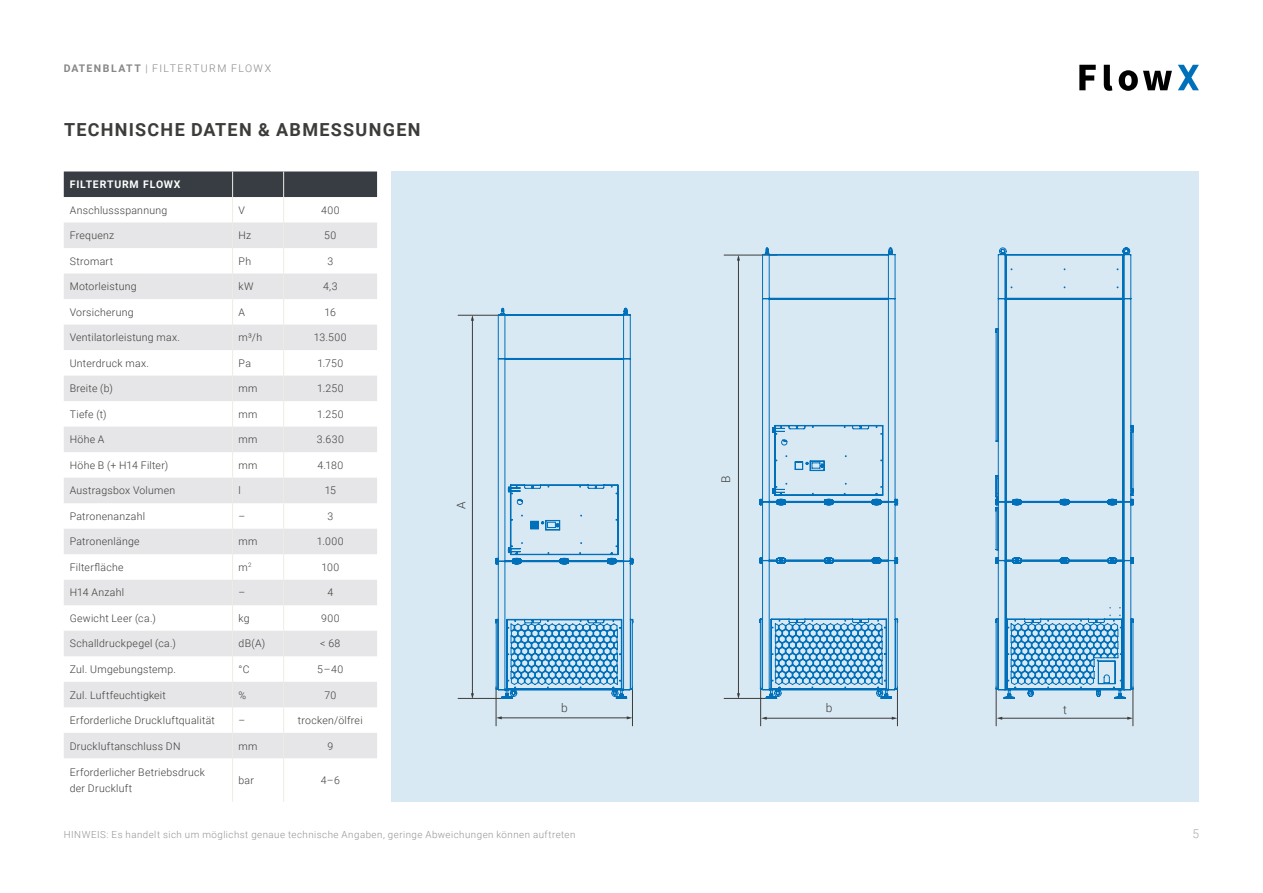
<style>
.page{position:relative;width:1263px;height:893px;background:#fff}
.page>*{position:absolute;margin:0;border:0;box-sizing:border-box;transform-origin:0 0}
.t1{font:700 18px "Roboto";letter-spacing:.07em;color:#3c3c3b}
.t2{font:300 12px "Roboto";color:#3c3c3b}
.t3{font:300 12px "Roboto";color:#a8a8a7}
.t4{font:300 10.5px/15.8px "Roboto";letter-spacing:.025em;color:#3c3c3b}
.t5{font:300 10.5px "Roboto";letter-spacing:.135em;color:#878787}
.t6{font:700 10.5px "Roboto";letter-spacing:.07em;color:#fff}
.t7{font:300 9.75px "Roboto";letter-spacing:.05em;color:#949494}
.s1{font-weight:700}
</style>
<div class="page">
<svg style="left:1079px;top:65px;width:17px;height:25px"></svg>
<svg style="left:1104px;top:65px;width:8px;height:26px"></svg>
<svg style="left:1119px;top:70px;width:53px;height:21px"></svg>
<svg style="left:1178px;top:65px;width:21px;height:25px"></svg>
<hr style="left:232px;top:758px;width:1px;height:44px;background:#edede5">
<hr style="left:283px;top:758px;width:1px;height:44px;background:#edede5">
<svg style="left:64px;top:171px;width:313px;height:587px"></svg>
<div style="left:391px;top:172px;width:808px;height:630px;background:#d9e9f4"></div>
<hr style="left:472px;top:320px;width:1px;height:374px;background:#3c3c3b">
<svg style="left:471px;top:693px;width:3px;height:5px"></svg>
<svg style="left:471px;top:316px;width:3px;height:5px"></svg>
<hr style="left:458px;top:698px;width:53px;height:1px;background:#3c3c3b">
<hr style="left:458px;top:315px;width:53px;height:1px;background:#3c3c3b">
<hr style="left:501px;top:718px;width:127px;height:1px;background:#3c3c3b">
<svg style="left:497px;top:716px;width:5px;height:3px"></svg>
<hr style="left:496px;top:687px;width:1px;height:39px;background:#3c3c3b">
<hr style="left:632px;top:687px;width:1px;height:39px;background:#3c3c3b">
<hr style="left:1001px;top:718px;width:127px;height:1px;background:#3c3c3b">
<svg style="left:1127px;top:717px;width:6px;height:3px"></svg>
<hr style="left:996px;top:687px;width:1px;height:39px;background:#3c3c3b">
<hr style="left:1133px;top:687px;width:1px;height:39px;background:#3c3c3b">
<hr style="left:766px;top:718px;width:127px;height:1px;background:#3c3c3b">
<svg style="left:761px;top:717px;width:6px;height:3px"></svg>
<hr style="left:738px;top:260px;width:1px;height:434px;background:#3c3c3b">
<svg style="left:737px;top:693px;width:3px;height:5px"></svg>
<svg style="left:737px;top:256px;width:3px;height:5px"></svg>
<hr style="left:760px;top:687px;width:1px;height:39px;background:#3c3c3b">
<hr style="left:724px;top:698px;width:53px;height:1px;background:#3c3c3b">
<hr style="left:724px;top:255px;width:53px;height:1px;background:#3c3c3b">
<hr style="left:897px;top:687px;width:1px;height:39px;background:#3c3c3b">
<svg style="left:759px;top:247px;width:139px;height:454px"></svg>
<svg style="left:775px;top:498px;width:4px;height:61px"></svg>
<svg style="left:995px;top:247px;width:139px;height:454px"></svg>
<svg style="left:1003px;top:253px;width:123px;height:439px"></svg>
<svg style="left:495px;top:307px;width:139px;height:394px"></svg>
<p class="t5" style="left:64px;top:61px;width:209px"><span class="s1">DATENBLATT</span> | FILTERTURM FLOWX</p>
<h1 class="t1" style="left:64px;top:117px;width:358px">TECHNISCHE DATEN &amp; ABMESSUNGEN</h1>
<p class="t6" style="left:70px;top:177px;width:112px">FILTERTURM FLOWX</p>
<p class="t4" style="left:70px;top:202px;width:99px">Anschlussspannung</p>
<p class="t4" style="left:239px;top:202px;width:8px">V</p>
<p class="t4" style="left:321px;top:202px;width:20px">400</p>
<p class="t4" style="left:70px;top:227px;width:46px">Frequenz</p>
<p class="t4" style="left:239px;top:227px;width:14px">Hz</p>
<p class="t4" style="left:324px;top:227px;width:14px">50</p>
<p class="t4" style="left:70px;top:253px;width:45px">Stromart</p>
<p class="t4" style="left:239px;top:253px;width:14px">Ph</p>
<p class="t4" style="left:327px;top:253px;width:7px">3</p>
<p class="t4" style="left:70px;top:278px;width:68px">Motorleistung</p>
<p class="t4" style="left:239px;top:278px;width:16px">kW</p>
<p class="t4" style="left:323px;top:278px;width:16px">4,3</p>
<p class="t4" style="left:70px;top:304px;width:65px">Vorsicherung</p>
<p class="t4" style="left:239px;top:304px;width:8px">A</p>
<p class="t4" style="left:325px;top:304px;width:13px">16</p>
<p class="t4" style="left:70px;top:329px;width:112px">Ventilatorleistung max.</p>
<p class="t4" style="left:239px;top:329px;width:25px">m³/h</p>
<p class="t4" style="left:314px;top:329px;width:34px">13.500</p>
<p class="t4" style="left:70px;top:355px;width:81px">Unterdruck max.</p>
<p class="t4" style="left:239px;top:355px;width:14px">Pa</p>
<p class="t4" style="left:317px;top:355px;width:27px">1.750</p>
<p class="t4" style="left:70px;top:380px;width:45px">Breite (b)</p>
<p class="t4" style="left:239px;top:380px;width:20px">mm</p>
<p class="t4" style="left:317px;top:380px;width:28px">1.250</p>
<p class="t4" style="left:70px;top:406px;width:38px">Tiefe (t)</p>
<p class="t4" style="left:239px;top:406px;width:20px">mm</p>
<p class="t4" style="left:317px;top:406px;width:28px">1.250</p>
<p class="t4" style="left:70px;top:431px;width:36px">Höhe A</p>
<p class="t4" style="left:239px;top:431px;width:20px">mm</p>
<p class="t4" style="left:317px;top:431px;width:29px">3.630</p>
<p class="t4" style="left:70px;top:457px;width:100px">Höhe B (+ H14 Filter)</p>
<p class="t4" style="left:239px;top:457px;width:20px">mm</p>
<p class="t4" style="left:317px;top:457px;width:27px">4.180</p>
<p class="t4" style="left:70px;top:482px;width:107px">Austragsbox Volumen</p>
<p class="t4" style="left:239px;top:482px;width:4px">l</p>
<p class="t4" style="left:325px;top:482px;width:13px">15</p>
<p class="t4" style="left:70px;top:508px;width:77px">Patronenanzahl</p>
<p class="t4" style="left:238px;top:508px;width:8px">–</p>
<p class="t4" style="left:327px;top:508px;width:7px">3</p>
<p class="t4" style="left:70px;top:533px;width:71px">Patronenlänge</p>
<p class="t4" style="left:238px;top:533px;width:20px">mm</p>
<p class="t4" style="left:317px;top:533px;width:28px">1.000</p>
<p class="t4" style="left:70px;top:559px;width:55px">Filterfläche</p>
<p class="t4" style="left:238px;top:559px;width:14px">m<sup>2</sup></p>
<p class="t4" style="left:321px;top:559px;width:19px">100</p>
<p class="t4" style="left:70px;top:584px;width:56px">H14 Anzahl</p>
<p class="t4" style="left:239px;top:584px;width:8px">–</p>
<p class="t4" style="left:327px;top:584px;width:7px">4</p>
<p class="t4" style="left:70px;top:610px;width:88px">Gewicht Leer (ca.)</p>
<p class="t4" style="left:239px;top:610px;width:13px">kg</p>
<p class="t4" style="left:321px;top:610px;width:20px">900</p>
<p class="t4" style="left:70px;top:635px;width:108px">Schalldruckpegel (ca.)</p>
<p class="t4" style="left:239px;top:635px;width:28px">dB(A)</p>
<p class="t4" style="left:320px;top:635px;width:22px">&lt; 68</p>
<p class="t4" style="left:70px;top:661px;width:108px">Zul. Umgebungstemp.</p>
<p class="t4" style="left:239px;top:661px;width:13px">°C</p>
<p class="t4" style="left:317px;top:661px;width:28px">5–40</p>
<p class="t4" style="left:70px;top:686px;width:98px">Zul. Luftfeuchtigkeit</p>
<p class="t4" style="left:239px;top:686px;width:9px">%</p>
<p class="t4" style="left:324px;top:686px;width:13px">70</p>
<p class="t4" style="left:70px;top:712px;width:147px">Erforderliche Druckluftqualität</p>
<p class="t4" style="left:239px;top:712px;width:8px">–</p>
<p class="t4" style="left:298px;top:712px;width:66px">trocken/ölfrei</p>
<p class="t4" style="left:70px;top:737px;width:112px">Druckluftanschluss DN</p>
<p class="t4" style="left:239px;top:737px;width:20px">mm</p>
<p class="t4" style="left:327px;top:737px;width:7px">9</p>
<p class="t4" style="left:70px;top:764px;width:137px">Erforderlicher Betriebsdruck der Druckluft</p>
<p class="t4" style="left:239px;top:772px;width:17px">bar</p>
<p class="t4" style="left:321px;top:772px;width:21px">4–6</p>
<p class="t7" style="left:64px;top:827px;width:513px">HINWEIS: Es handelt sich um möglichst genaue technische Angaben, geringe Abweichungen können auftreten</p>
<p class="t2" style="left:717px;top:483px;width:9px;rotate:-90deg">B</p>
<p class="t2" style="left:453px;top:509px;width:9px;rotate:-90deg">A</p>
<p class="t2" style="left:561px;top:699px;width:8px">b</p>
<p class="t2" style="left:826px;top:699px;width:8px">b</p>
<p class="t2" style="left:1063px;top:701px;width:5px">t</p>
<p class="t3" style="left:1192px;top:825px;width:8px">5</p>
</div>
